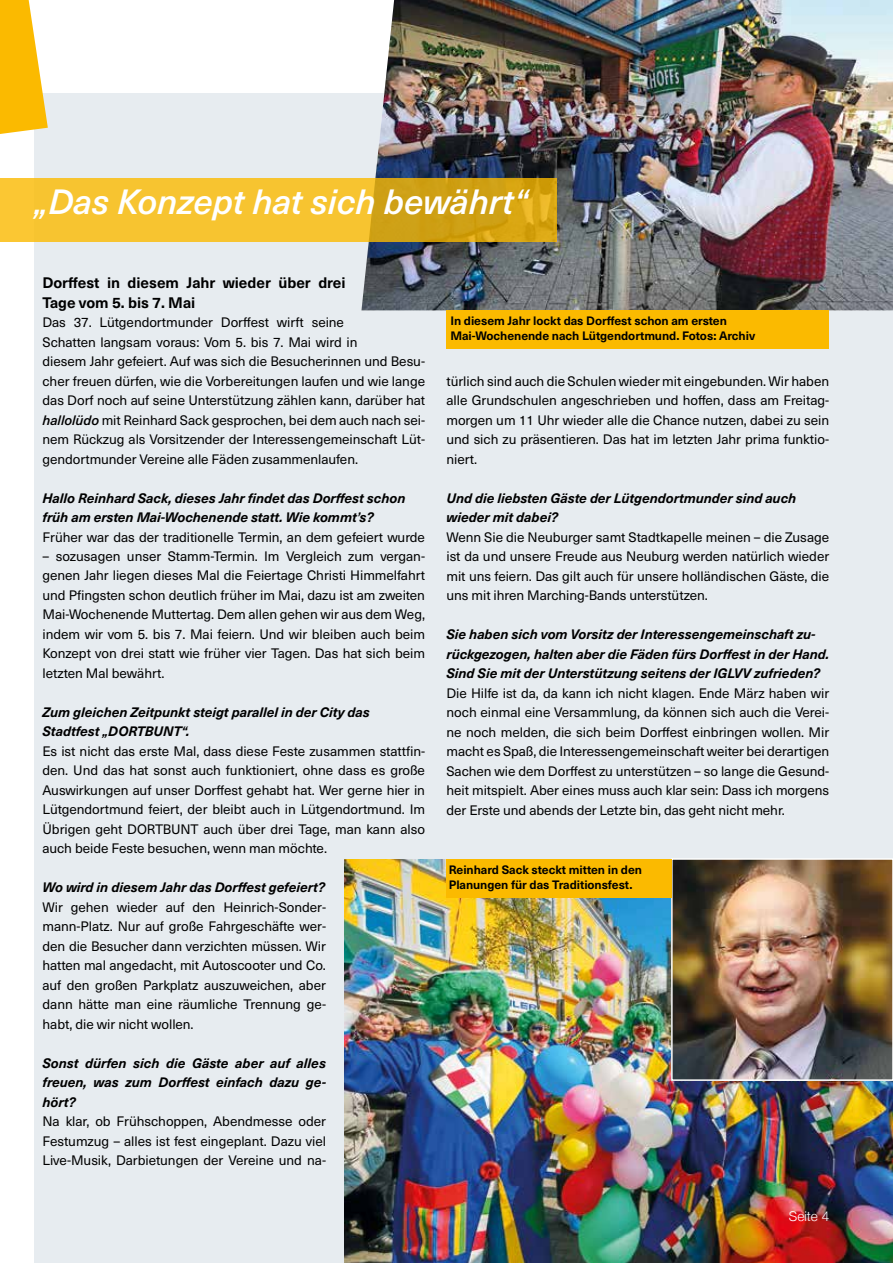
<style>
.page{position:relative;width:893px;height:1263px;background:#fff}
.page>*{position:absolute;margin:0;border:0;box-sizing:border-box;transform-origin:0 0}
.t1{font:italic 500 34.5px "Neue Haas Unica W1 G";color:#fff}
.t2{font:700 15px/19.5px "Neue Haas Unica W1 G";letter-spacing:-.005em;color:#000}
.t3{font:13.5px/19.5px "Neue Haas Unica W1 G";letter-spacing:-.005em;color:#000;text-align:justify}
.t4{font:italic 700 13.5px/19.5px "Neue Haas Unica W1 G";letter-spacing:-.005em;color:#000}
.t5{font:300 13.5px "Helvetica Neue";color:#fff}
.t6{font:700 12px/15px "Neue Haas Unica W1 G";letter-spacing:-.005em;color:#000}
.s1{font-weight:500;font-style:italic}
</style>
<div class="page">
<div style="left:34px;top:94px;width:859px;height:1169px;background:#e7ecf0"></div>
<img style="left:361px;top:0;width:532px;height:310px">
<svg style="left:0;top:0;width:48px;height:134px"></svg>
<div style="left:446px;top:310px;width:383px;height:39px;background:#fbba00"></div>
<svg style="left:0;top:179px;width:557px;height:63px;background:#eab826"></svg>
<img style="left:344px;top:859px;width:549px;height:404px">
<img style="left:674px;top:861px;width:216px;height:217px">
<div style="left:671px;top:858px;width:222px;height:223px;border:2px solid #fff"></div>
<div style="left:446px;top:859px;width:226px;height:38px;background:#fbba00"></div>
<h1 class="t1" style="left:34px;top:176px;width:496px">„Das Konzept hat sich bewährt“</h1>
<p class="t2" style="left:43px;top:272px;width:305px">Dorffest in diesem Jahr wieder über drei<br>Tage vom 5. bis 7. Mai</p>
<p class="t3" style="left:43px;top:312px;width:384px;text-align:left">Das 37. Lütgendortmunder Dorffest wirft seine<br>Schatten langsam voraus: Vom 5. bis 7. Mai wird in<br>diesem Jahr gefeiert. Auf was sich die Besucherinnen und Besu&shy;cher freuen dürfen, wie die Vorbereitungen laufen und wie lange das Dorf noch auf seine Unterstützung zählen kann, darüber hat <span class="s1">hallolüdo</span> mit Reinhard Sack gesprochen, bei dem auch nach sei&shy;nem Rückzug als Vorsitzender der Interessengemeinschaft Lüt&shy;gendortmunder Vereine alle Fäden zusammenlaufen.</p>
<p class="t4" style="left:43px;top:487px;width:364px">Hallo Reinhard Sack, dieses Jahr findet das Dorffest schon früh am ersten Mai-Wochenende statt. Wie kommt’s?</p>
<p class="t3" style="left:43px;top:526px;width:384px">Früher war das der traditionelle Termin, an dem gefeiert wurde</p>
<p class="t3" style="left:43px;top:546px;width:384px">– sozusagen unser Stamm-Termin. Im Vergleich zum vergan&shy;genen Jahr liegen dieses Mal die Feiertage Christi Himmelfahrt und Pfingsten schon deutlich früher im Mai, dazu ist am zweiten Mai-Wochenende Muttertag. Dem allen gehen wir aus dem Weg, indem wir vom 5. bis 7. Mai feiern. Und wir bleiben auch beim Konzept von drei statt wie früher vier Tagen. Das hat sich beim letzten Mal bewährt.</p>
<p class="t4" style="left:43px;top:701px;width:329px">Zum gleichen Zeitpunkt steigt parallel in der City das<br>Stadtfest „DORTBUNT“.</p>
<p class="t3" style="left:43px;top:741px;width:384px">Es ist nicht das erste Mal, dass diese Feste zusammen stattfin&shy;den. Und das hat sonst auch funktioniert, ohne dass es große Auswirkungen auf unser Dorffest gehabt hat. Wer gerne hier in Lütgendortmund feiert, der bleibt auch in Lütgendortmund. Im Übrigen geht DORTBUNT auch über drei Tage, man kann also auch beide Feste besuchen, wenn man möchte.</p>
<p class="t4" style="left:43px;top:877px;width:284px">Wo wird in diesem Jahr das Dorffest gefeiert?</p>
<p class="t3" style="left:43px;top:897px;width:285px">Wir gehen wieder auf den Heinrich-Sonder&shy;mann-Platz. Nur auf große Fahrgeschäfte wer&shy;den die Besucher dann verzichten müssen. Wir hatten mal angedacht, mit Autoscooter und Co. auf den großen Parkplatz auszuweichen, aber dann hätte man eine räumliche Trennung ge&shy;habt, die wir nicht wollen.</p>
<p class="t4" style="left:43px;top:1052px;width:285px;text-align:justify">Sonst dürfen sich die Gäste aber auf alles freuen, was zum Dorffest einfach dazu ge&shy;hört?</p>
<p class="t3" style="left:43px;top:1111px;width:285px">Na klar, ob Frühschoppen, Abendmesse oder Festumzug – alles ist fest eingeplant. Dazu viel Live-Musik, Darbietungen der Vereine und na-</p>
<p class="t6" style="left:450px;top:312px;width:306px">In diesem Jahr lockt das Dorffest schon am ersten<br>Mai-Wochenende nach Lütgendortmund. Fotos: Archiv</p>
<p class="t3" style="left:446px;top:370px;width:384px">türlich sind auch die Schulen wieder mit eingebunden. Wir haben alle Grundschulen angeschrieben und hoffen, dass am Freitag&shy;morgen um 11 Uhr wieder alle die Chance nutzen, dabei zu sein und sich zu präsentieren. Das hat im letzten Jahr prima funktio&shy;niert.</p>
<p class="t4" style="left:446px;top:487px;width:351px">Und die liebsten Gäste der Lütgendortmunder sind auch wieder mit dabei?</p>
<p class="t3" style="left:446px;top:526px;width:384px">Wenn Sie die Neuburger samt Stadtkapelle meinen – die Zusage ist da und unsere Freude aus Neuburg werden natürlich wieder mit uns feiern. Das gilt auch für unsere holländischen Gäste, die uns mit ihren Marching-Bands unterstützen.</p>
<p class="t4" style="left:446px;top:624px;width:384px">Sie haben sich vom Vorsitz der Interessengemeinschaft zu&shy;rückgezogen, halten aber die Fäden fürs Dorffest in der Hand.<br>Sind Sie mit der Unterstützung seitens der IGLVV zufrieden?</p>
<p class="t3" style="left:446px;top:682px;width:384px">Die Hilfe ist da, da kann ich nicht klagen. Ende März haben wir noch einmal eine Versammlung, da können sich auch die Verei&shy;ne noch melden, die sich beim Dorffest einbringen wollen. Mir macht es Spaß, die Interessengemeinschaft weiter bei derartigen Sachen wie dem Dorffest zu unterstützen – so lange die Gesund&shy;heit mitspielt. Aber eines muss auch klar sein: Dass ich morgens der Erste und abends der Letzte bin, das geht nicht mehr.</p>
<p class="t6" style="left:449px;top:861px;width:195px">Reinhard Sack steckt mitten in den<br>Planungen für das Traditionsfest.</p>
<p class="t5" style="left:789px;top:1205px;width:42px">Seite 4</p>
</div>
